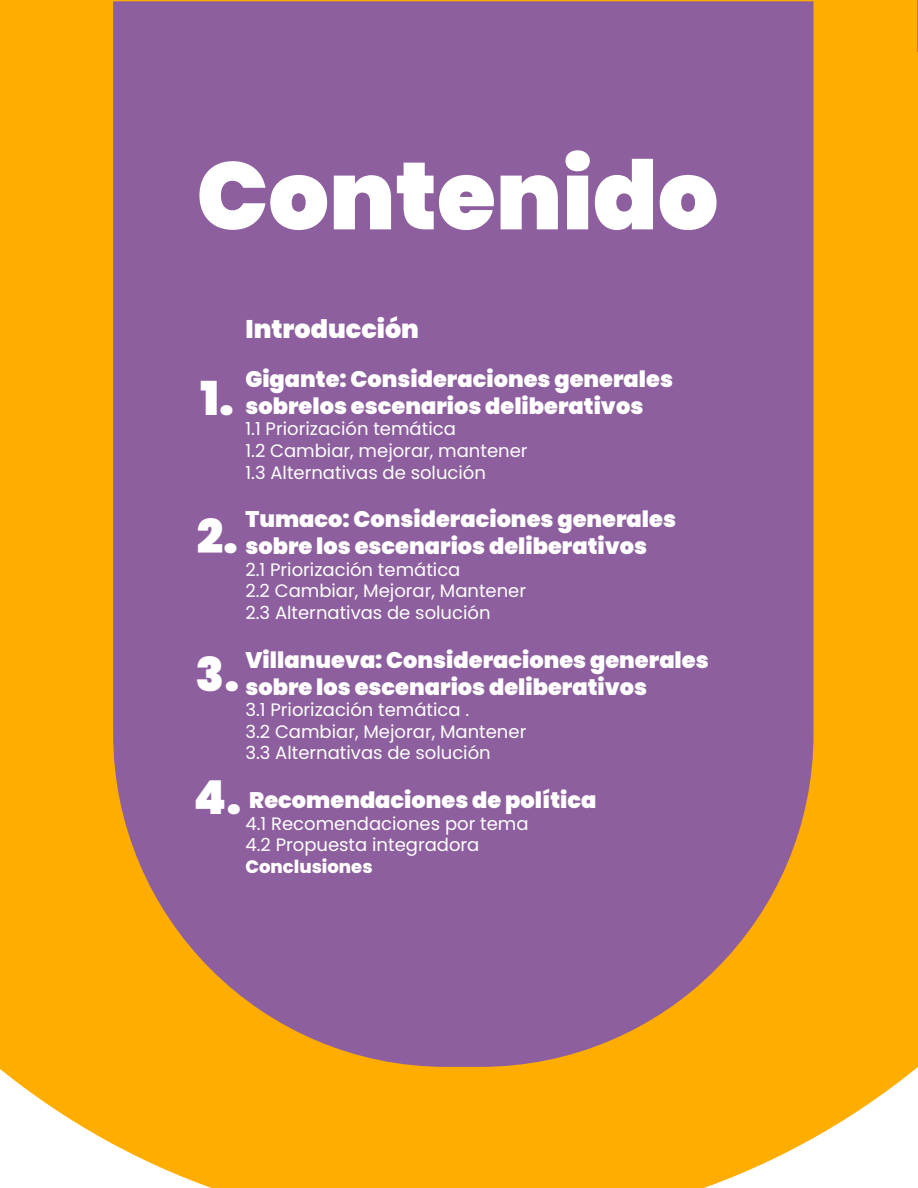
<style>
.page{position:relative;width:918px;height:1188px;background:#ffad00}
.page>*{position:absolute;margin:0;border:0;box-sizing:border-box;transform-origin:0 0}
.t1{font:900 95.4px "Poppins";color:#fff}
.t2{font:900 46.8px "Poppins";color:#fff}
.t3{font:900 25.5px "Poppins";color:#fff}
.t4{font:900 22.5px/27px "Poppins";color:#fff}
.t5{font:18px/21.6px "Poppins";color:#fff}
.t6{font:800 18px "Poppins";color:#fff}
</style>
<div class="page">
<div style="left:113px;top:1px;width:701px;height:1066px;background:#8d5f9e"></div>
<hr style="left:917px;top:0;width:1px;height:52px;background:#df7039">
<h1 class="t1" style="left:197px;top:144px;width:523px">Contenido</h1>
<h3 class="t3" style="left:245px;top:315px;width:175px">Introducción</h3>
<p class="t4" style="left:245px;top:366px;width:429px">Gigante: Consideraciones generales sobrelos escenarios deliberativos</p>
<p class="t5" style="left:245px;top:419px;width:284px">1.1 Priorización temática<br>1.2 Cambiar, mejorar, mantener<br>1.3 Alternativas de solución</p>
<p class="t4" style="left:245px;top:507px;width:432px">Tumaco: Consideraciones generales sobre los escenarios deliberativos</p>
<p class="t5" style="left:245px;top:559px;width:282px">2.1 Priorización temática<br>2.2 Cambiar, Mejorar, Mantener<br>2.3 Alternativas de solución</p>
<p class="t4" style="left:245px;top:647px;width:465px">Villanueva: Consideraciones generales sobre los escenarios deliberativos</p>
<p class="t5" style="left:245px;top:699px;width:282px">3.1 Priorización temática .<br>3.2 Cambiar, Mejorar, Mantener<br>3.3 Alternativas de solución</p>
<p class="t4" style="left:249px;top:788px;width:349px">Recomendaciones de política</p>
<p class="t5" style="left:245px;top:813px;width:285px">4.1 Recomendaciones por tema<br>4.2 Propuesta integradora</p>
<p class="t6" style="left:245px;top:858px;width:129px">Conclusiones</p>
<h2 class="t2" style="left:201px;top:373px;width:35px">1.</h2>
<h2 class="t2" style="left:197px;top:511px;width:43px">2.</h2>
<h2 class="t2" style="left:196px;top:650px;width:45px">3.</h2>
<h2 class="t2" style="left:194px;top:772px;width:49px">4.</h2>
</div>
